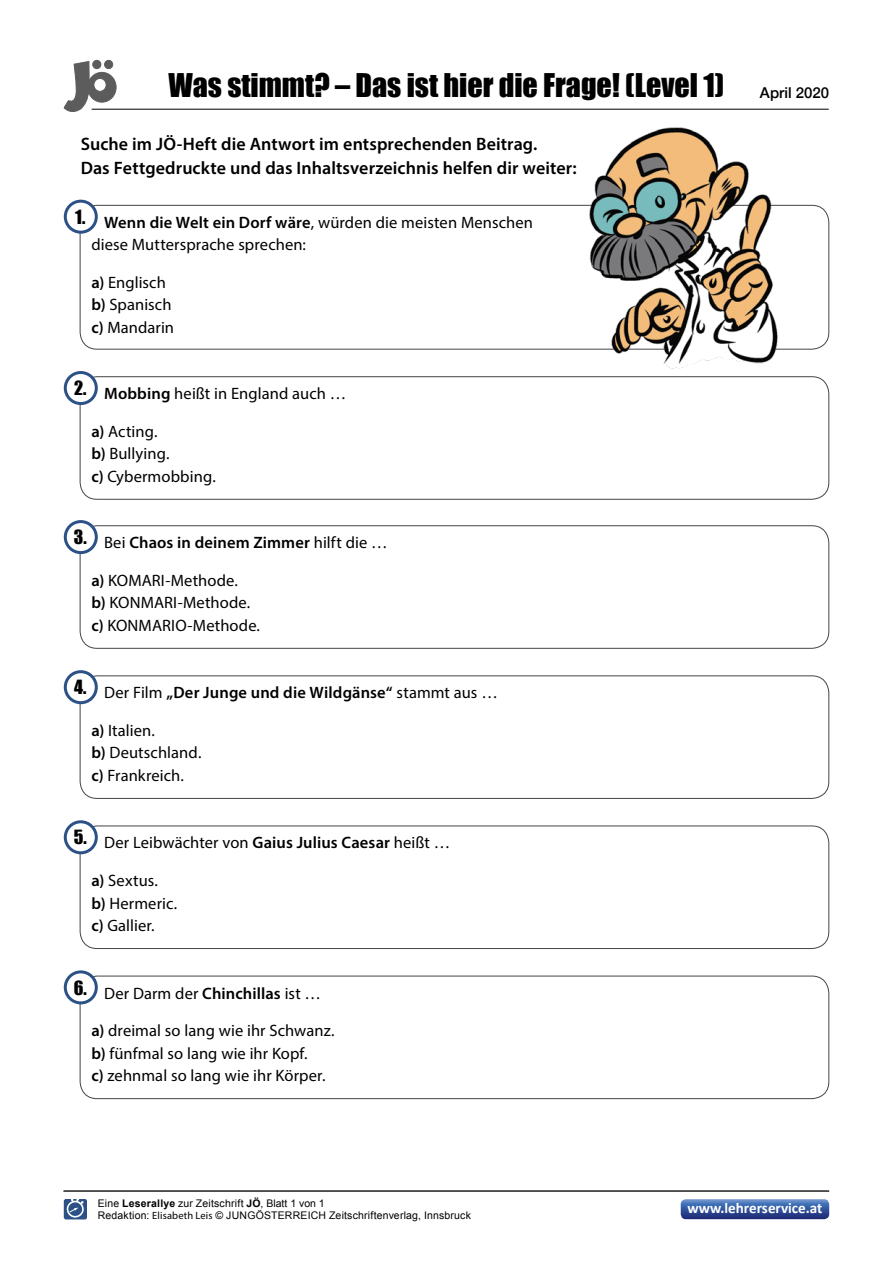
<style>
.page{position:relative;width:893px;height:1263px;background:#fff}
.page>*{position:absolute;margin:0;border:0;box-sizing:border-box;transform-origin:0 0}
.t1{font:30px "Impact";color:#000}
.t2{font:600 18px/24px "Myriad Pro";letter-spacing:.005em;color:#000}
.t3{font:18px "Impact";color:#000}
.t4{font:16.5px/22.5px "Myriad Pro";letter-spacing:.005em;color:#000}
.t5{font:600 16.5px "Myriad Pro";letter-spacing:.01em;color:#000}
.t6{font:700 15.15px "Calibri";color:#fff}
.t7{font:10.5px/12.6px "Arial";letter-spacing:.015em;color:#000}
.s1{font-family:"Helvetica Neue";font-weight:500;font-size:15px}
.s2{font-weight:600}
.s3{font-weight:400}
.s4{font-weight:700}
.s5{font-family:"Myriad Pro"}
</style>
<div class="page">
<hr style="left:64px;top:1191px;width:765px;height:1px;background:#454545">
<svg style="left:681px;top:1199px;width:148px;height:20px;background:#3b5ba0"></svg>
<svg style="left:64px;top:1199px;width:23px;height:20px"></svg>
<hr style="left:92px;top:109px;width:736px;height:1px;background:#000">
<svg style="left:64px;top:60px;width:53px;height:52px"></svg>
<div style="left:80px;top:205px;width:749px;height:145px;border:1px solid #454545;border-radius:17px"></div>
<div style="left:80px;top:376px;width:749px;height:124px;border:1px solid #454545;border-radius:17px"></div>
<div style="left:80px;top:525px;width:749px;height:124px;border:1px solid #454545;border-radius:17px"></div>
<div style="left:80px;top:675px;width:749px;height:124px;border:1px solid #454545;border-radius:17px"></div>
<div style="left:80px;top:825px;width:749px;height:124px;border:1px solid #454545;border-radius:17px"></div>
<div style="left:80px;top:976px;width:749px;height:123px;border:1px solid #454545;border-radius:17px"></div>
<div style="left:65px;top:201px;width:31px;height:31px;background:#fff;border-radius:50%"></div>
<div style="left:64px;top:200px;width:34px;height:34px;border:3px solid #2c5186;border-radius:50%"></div>
<div style="left:65px;top:372px;width:31px;height:32px;background:#fff;border-radius:50%"></div>
<div style="left:64px;top:371px;width:34px;height:34px;border:3px solid #2c5186;border-radius:50%"></div>
<div style="left:65px;top:522px;width:31px;height:31px;background:#fff;border-radius:50%"></div>
<div style="left:64px;top:520px;width:34px;height:34px;border:3px solid #2c5186;border-radius:50%"></div>
<div style="left:65px;top:672px;width:31px;height:31px;background:#fff;border-radius:50%"></div>
<div style="left:64px;top:670px;width:34px;height:34px;border:3px solid #2c5186;border-radius:50%"></div>
<div style="left:65px;top:822px;width:31px;height:31px;background:#fff;border-radius:50%"></div>
<div style="left:64px;top:820px;width:34px;height:34px;border:3px solid #2c5186;border-radius:50%"></div>
<div style="left:65px;top:972px;width:31px;height:31px;background:#fff;border-radius:50%"></div>
<div style="left:64px;top:970px;width:34px;height:34px;border:3px solid #2c5186;border-radius:50%"></div>
<img style="left:578px;top:127px;width:241px;height:252px">
<h1 class="t1" style="left:168px;top:62px;width:662px">Was stimmt? – Das ist hier die Frage! (Level 1) <span class="s1">April 2020</span></h1>
<p class="t2" style="left:81px;top:131px;width:497px">Suche im JÖ-Heft die Antwort im entsprechenden Beitrag.<br>Das Fettgedruckte und das Inhaltsverzeichnis helfen dir weiter:</p>
<p class="t3" style="left:75px;top:203px;width:12px">1.</p>
<p class="t4" style="left:91px;top:211px;width:443px;text-indent:13px"><span class="s2">Wenn die Welt ein Dorf wäre</span>, würden die meisten Menschen diese Muttersprache sprechen:</p>
<p class="t4" style="left:91px;top:271px;width:84px"><span class="s2">a)</span> Englisch <span class="s2">b)</span> Spanisch <span class="s2">c)</span> Mandarin</p>
<p class="t3" style="left:74px;top:374px;width:14px">2.</p>
<p class="t4" style="left:104px;top:382px;width:244px"><span class="s2">Mobbing</span> heißt in England auch …</p>
<p class="t4" style="left:91px;top:420px;width:126px"><span class="s2">a)</span> Acting.<br><span class="s2">b)</span> Bullying.<br><span class="s2">c)</span> Cybermobbing.</p>
<p class="t3" style="left:74px;top:523px;width:14px">3.</p>
<p class="t5" style="left:104px;top:532px;width:285px"><span class="s3">Bei</span> Chaos in deinem Zimmer <span class="s3">hilft die …</span></p>
<p class="t4" style="left:91px;top:569px;width:170px"><span class="s2">a)</span> KOMARI-Methode.<br><span class="s2">b)</span> KONMARI-Methode. <span class="s2">c)</span> KONMARIO-Methode.</p>
<p class="t3" style="left:74px;top:673px;width:14px">4.</p>
<p class="t5" style="left:104px;top:682px;width:395px"><span class="s3">Der Film</span> „Der Junge und die Wildgänse“ <span class="s3">stammt aus …</span></p>
<p class="t4" style="left:91px;top:719px;width:111px"><span class="s2">a)</span> Italien.<br><span class="s2">b)</span> Deutschland. <span class="s2">c)</span> Frankreich.</p>
<p class="t3" style="left:74px;top:823px;width:14px">5.</p>
<p class="t4" style="left:104px;top:831px;width:348px">Der Leibwächter von <span class="s2">Gaius Julius Caesar</span> heißt …</p>
<p class="t4" style="left:91px;top:869px;width:87px"><span class="s2">a)</span> Sextus.<br><span class="s2">b)</span> Hermeric. <span class="s2">c)</span> Gallier.</p>
<p class="t3" style="left:74px;top:973px;width:15px">6.</p>
<p class="t4" style="left:104px;top:981px;width:218px">Der Darm der <span class="s2">Chinchillas</span> ist …</p>
<p class="t4" style="left:91px;top:1019px;width:245px"><span class="s2">a)</span> dreimal so lang wie ihr Schwanz. <span class="s2">b)</span> fünfmal so lang wie ihr Kopf.<br><span class="s2">c)</span> zehnmal so lang wie ihr Körper.</p>
<p class="t7" style="left:98px;top:1197px;width:375px">Eine <span class="s4">Leserallye</span> zur Zeitschrift <span class="s4">JÖ</span>, Blatt 1 von 1<br>Redaktion: <span class="s5">Elisabeth Leis</span> © JUNGÖSTERREICH Zeitschriftenverlag, Innsbruck</p>
<p class="t6" style="left:687px;top:1198px;width:137px">www.lehrerservice.at</p>
</div>
